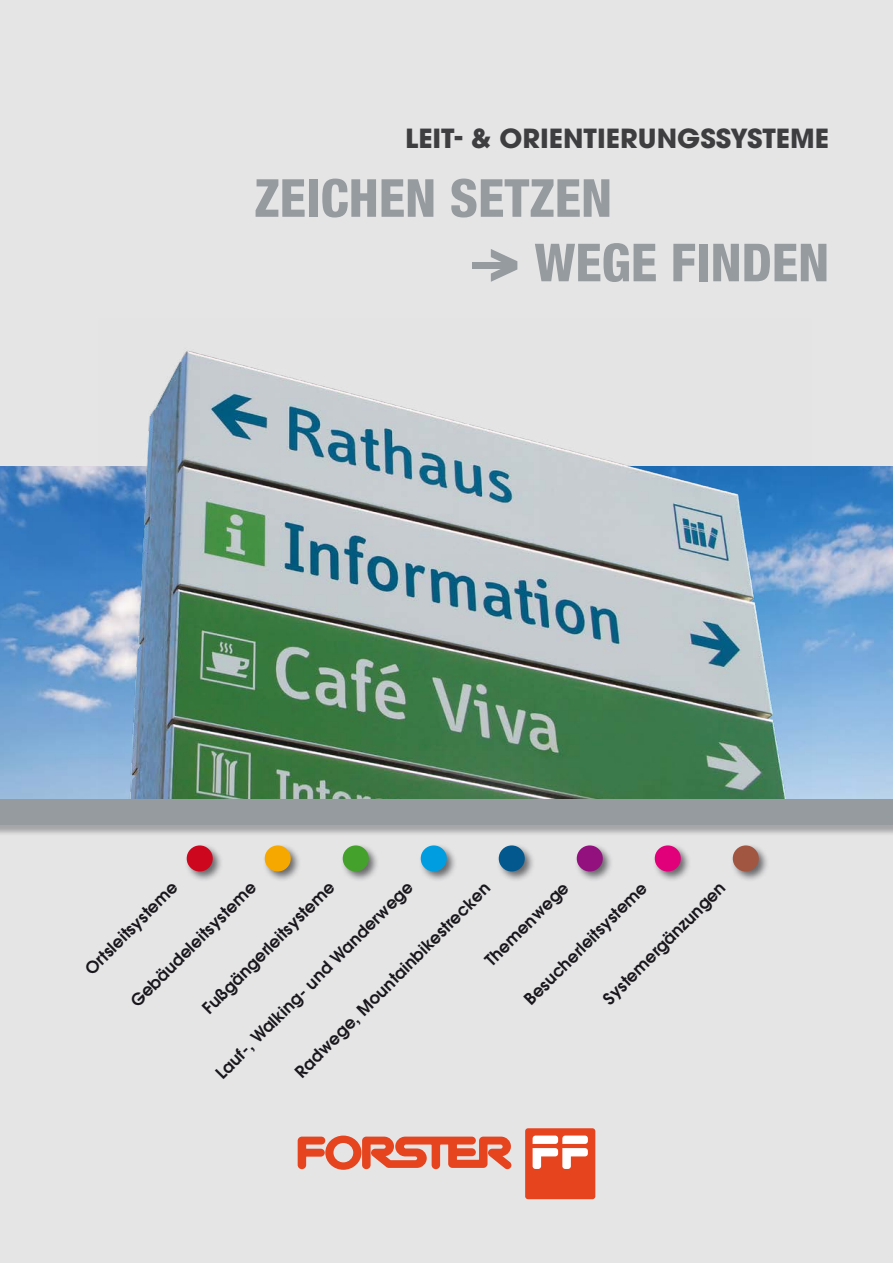
<style>
.page{position:relative;width:893px;height:1263px;background:#e5e5e6}
.page>*{position:absolute;margin:0;border:0;box-sizing:border-box;transform-origin:0 0}
.t1{font:800 condensed 52.5px/64.5px "Helvetica Neue LT Pro";color:#969b9f}
.Titel{font:700 26.25px "ITC Avant Garde Pro";color:#3e3d40}
.t2{font:600 16.5px "ITC Avant Garde Pro";color:#1a171c}
.s1{font-size:63px}
</style>
<div class="page">
<svg style="left:298px;top:1135px;width:213px;height:35px"></svg>
<div style="left:525px;top:1128px;width:70px;height:71px;background:#e6441f;border-radius:3px"></div>
<svg style="left:533px;top:1135px;width:55px;height:34px"></svg>
<div style="left:731px;top:844px;width:39px;height:38px;background:#1a171c;opacity:.6"></div>
<svg style="left:733px;top:845px;width:26px;height:26px"></svg>
<div style="left:653px;top:844px;width:39px;height:38px;background:#1a171c;opacity:.6"></div>
<svg style="left:655px;top:845px;width:26px;height:26px"></svg>
<div style="left:575px;top:844px;width:39px;height:38px;background:#1a171c;opacity:.6"></div>
<svg style="left:577px;top:845px;width:26px;height:26px"></svg>
<div style="left:497px;top:844px;width:39px;height:38px;background:#1a171c;opacity:.6"></div>
<svg style="left:499px;top:845px;width:26px;height:26px"></svg>
<div style="left:419px;top:844px;width:39px;height:38px;background:#1a171c;opacity:.6"></div>
<svg style="left:421px;top:845px;width:26px;height:26px"></svg>
<div style="left:341px;top:844px;width:39px;height:38px;background:#1a171c;opacity:.6"></div>
<svg style="left:343px;top:845px;width:26px;height:26px"></svg>
<div style="left:263px;top:844px;width:39px;height:38px;background:#1a171c;opacity:.6"></div>
<svg style="left:265px;top:845px;width:26px;height:26px"></svg>
<div style="left:185px;top:844px;width:39px;height:38px;background:#1a171c;opacity:.6"></div>
<svg style="left:187px;top:845px;width:26px;height:26px"></svg>
<img style="left:0;top:466px;width:893px;height:333px">
<img style="left:98px;top:351px;width:714px;height:448px">
<div style="left:0;top:801px;width:893px;height:35px;background:#1a171c;opacity:.31"></div>
<div style="left:0;top:799px;width:893px;height:26px;background:#969b9f"></div>
<p class="Titel" style="left:405px;top:121px;width:425px">LEIT- &amp; ORIENTIERUNGSSYSTEME</p>
<p class="t1" style="left:472px;top:165px;width:358px;text-indent:-218px">ZEICHEN SETZEN<br>–<span class="s1">&gt;</span> WEGE FINDEN</p>
<p class="t2" style="left:211px;top:1068px;width:272px;rotate:-45deg">Lauf-, Walking- und Wanderwege</p>
<p class="t2" style="left:198px;top:1003px;width:180px;rotate:-45deg">Fußgängerleitsysteme</p>
<p class="t2" style="left:126px;top:996px;width:171px;rotate:-45deg">Gebäudeleitsysteme</p>
<p class="t2" style="left:80px;top:964px;width:125px;rotate:-45deg">Ortsleitsysteme</p>
<p class="t2" style="left:519px;top:994px;width:167px;rotate:-45deg">Besucherleitsysteme</p>
<p class="t2" style="left:480px;top:955px;width:112px;rotate:-45deg">Themenwege</p>
<p class="t2" style="left:598px;top:994px;width:166px;rotate:-45deg">Systemergänzungen</p>
<p class="t2" style="left:290px;top:1067px;width:269px;rotate:-45deg">Radwege, Mountainbikestrecken</p>
</div>
